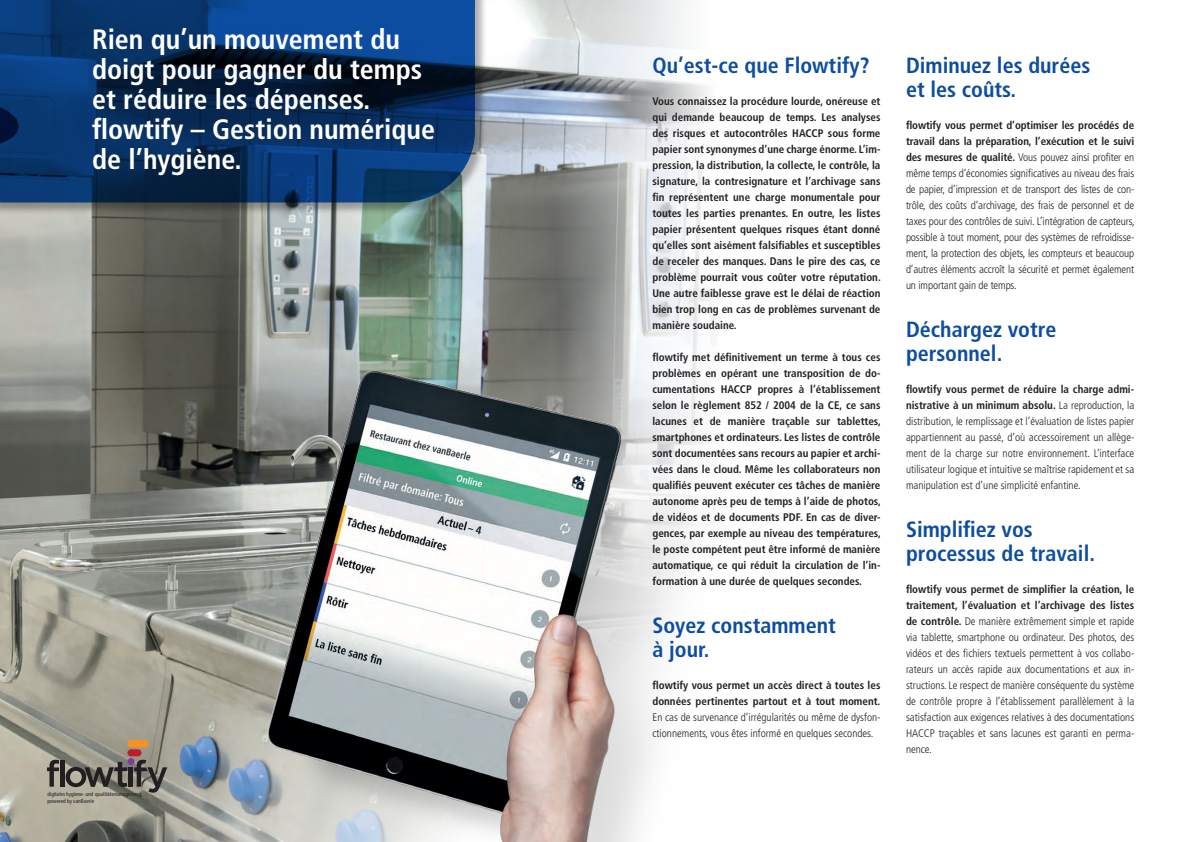
<style>
.page{position:relative;width:1191px;height:842px;background:#fff}
.page>*{position:absolute;margin:0;border:0;box-sizing:border-box;transform-origin:0 0}
.t1{font:700 condensed 28px/30px "Frutiger";color:#fff}
.t2{font:700 condensed 22px/24px "Frutiger";color:#0d4da1}
.t3{font:300 condensed 11px/16px "Frutiger";color:#231f20;text-align:justify}
.t4{font:700 condensed 11px/16px "Frutiger";color:#231f20;text-align:justify}
.t5{font:condensed 5.6px/7px "Frutiger";color:#231f20}
.s1{font-weight:700}
</style>
<div class="page">
<img style="left:0;top:0;width:713px;height:842px">
<img style="left:178px;top:349px;width:535px;height:493px">
<div style="left:0;top:0;width:487px;height:215px;background:#231f20;opacity:.35"></div>
<svg style="left:0;top:0;width:475px;height:202px;background:#093265"></svg>
<svg style="left:47px;top:760px;width:12px;height:27px"></svg>
<hr style="left:60px;top:760px;width:4px;height:27px;background:#231f20">
<svg style="left:66px;top:762px;width:61px;height:25px;background:#66645c"></svg>
<hr style="left:129px;top:767px;width:4px;height:20px;background:#231f20">
<svg style="left:134px;top:760px;width:33px;height:33px"></svg>
<div style="left:127px;top:758px;width:7px;height:7px;background:#7e3e98;border-radius:50%"></div>
<div style="left:127px;top:749px;width:15px;height:7px;background:#be1d2c;border-radius:4px"></div>
<div style="left:127px;top:740px;width:22px;height:7px;background:#f7931d;border-radius:4px"></div>
<h1 class="t1" style="left:92px;top:25px;width:344px">Rien qu’un mouvement du doigt pour gagner du temps et réduire les dépenses. flowtify – Gestion numérique de l’hygiène.</h1>
<p class="t5" style="left:48px;top:790px;width:95px">digitales hygiene- und qualitätsmanagement powered by vanBaerle</p>
<h2 class="t2" style="left:652px;top:54px;width:219px">Qu’est-ce que Flowtify?</h2>
<p class="t4" style="left:652px;top:93px;width:230px">Vous connaissez la procédure lourde, onéreuse et qui demande beaucoup de temps. Les analyses des risques et autocontrôles HACCP sous forme papier sont synonymes d’une charge énorme. L’im&shy;pression, la distribution, la collecte, le contrôle, la signature, la contresignature et l’archivage sans fin représentent une charge monumentale pour toutes les parties prenantes. En outre, les listes papier présentent quelques risques étant donné qu’elles sont aisément falsifiables et susceptibles de receler des manques. Dans le pire des cas, ce problème pourrait vous coûter votre réputation.<br>Une autre faiblesse grave est le délai de réaction bien trop long en cas de problèmes survenant de manière soudaine.</p>
<p class="t4" style="left:652px;top:349px;width:230px">flowtify met définitivement un terme à tous ces problèmes en opérant une transposition de do&shy;cumentations HACCP propres à l’établissement selon le règlement 852 / 2004 de la CE, ce sans lacunes et de manière traçable sur tablettes, smartphones et ordinateurs. Les listes de contrôle sont documentées sans recours au papier et archi&shy;vées dans le cloud. Même les collaborateurs non qualifiés peuvent exécuter ces tâches de manière autonome après peu de temps à l’aide de photos, de vidéos et de documents PDF. En cas de diver&shy;gences, par exemple au niveau des températures, le poste compétent peut être informé de manière automatique, ce qui réduit la circulation de l’in&shy;formation à une durée de quelques secondes.</p>
<h2 class="t2" style="left:652px;top:614px;width:185px">Soyez constamment à jour.</h2>
<p class="t4" style="left:652px;top:677px;width:229px">flowtify vous permet un accès direct à toutes les données pertinentes partout et à tout moment.</p>
<p class="t3" style="left:652px;top:710px;width:229px">En cas de survenance d’irrégularités ou même de dysfon&shy;ctionnements, vous êtes informé en quelques secondes.</p>
<h2 class="t2" style="left:906px;top:54px;width:186px">Diminuez les durées et les coûts.</h2>
<p class="t3" style="left:906px;top:118px;width:230px"><span class="s1">flowtify vous permet d’optimiser les procédés de travail dans la préparation, l’exécution et le suivi des mesures de qualité.</span> Vous pouvez ainsi profiter en même temps d’économies significatives au niveau des frais de papier, d’impression et de transport des listes de con&shy;trôle, des coûts d’archivage, des frais de personnel et de taxes pour des contrôles de suivi. L’intégration de capteurs, possible à tout moment, pour des systèmes de refroidisse&shy;ment, la protection des objets, les compteurs et beaucoup d’autres éléments accroît la sécurité et permet également un important gain de temps.</p>
<h2 class="t2" style="left:906px;top:318px;width:152px">Déchargez votre personnel.</h2>
<p class="t3" style="left:906px;top:382px;width:230px"><span class="s1">flowtify vous permet de réduire la charge admi&shy;nistrative à un minimum absolu.</span> La reproduction, la distribution, le remplissage et l’évaluation de listes papier appartiennent au passé, d’où accessoirement un allège&shy;ment de la charge sur notre environnement. L’interface utilisateur logique et intuitive se maîtrise rapidement et sa manipulation est d’une simplicité enfantine.</p>
<h2 class="t2" style="left:906px;top:518px;width:191px">Simplifiez vos processus de travail.</h2>
<p class="t3" style="left:906px;top:582px;width:230px"><span class="s1">flowtify vous permet de simplifier la création, le traitement, l’évaluation et l’archivage des listes de contrôle.</span> De manière extrêmement simple et rapide via tablette, smartphone ou ordinateur. Des photos, des vidéos et des fichiers textuels permettent à vos collabo&shy;rateurs un accès rapide aux documentations et aux in&shy;structions. Le respect de manière conséquente du système de contrôle propre à l’établissement parallèlement à la satisfaction aux exigences relatives à des documentations HACCP traçables et sans lacunes est garanti en perma&shy;nence.</p>
</div>
